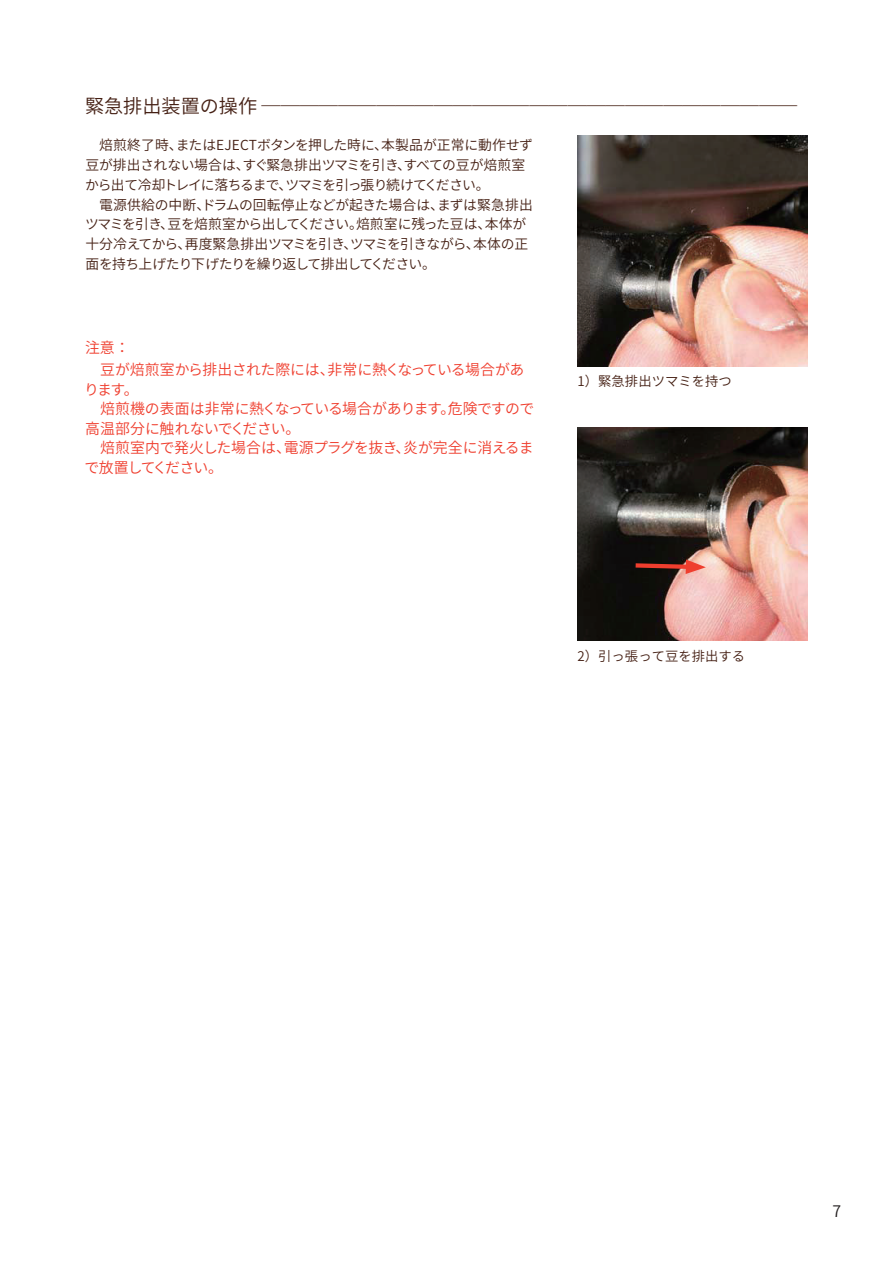
<style>
.page{position:relative;width:893px;height:1263px;background:#fff}
.page>*{position:absolute;margin:0;border:0;box-sizing:border-box;transform-origin:0 0}
.t1{font:19.2px "Source Han Sans JP";color:#452014}
.t2{font:15.9px "Source Han Sans JP";color:#231f20}
.t3{font:14.85px/19.5px "Source Han Sans JP";letter-spacing:-.02em;color:#ef3e2e}
.t4{font:13.8px/19.8px "Source Han Sans JP";letter-spacing:-.03em;color:#452014}
.t5{font:13.35px "Source Han Sans JP";color:#452014}
</style>
<div class="page">
<img style="left:578px;top:136px;width:230px;height:230px">
<img style="left:578px;top:427px;width:230px;height:214px">
<svg style="left:631px;top:559px;width:75px;height:15px"></svg>
<h1 class="t1" style="left:85px;top:95px;width:714px">緊急排出装置の操作 ────────────────────────────</h1>
<p class="t4" style="left:85px;top:136px;width:449px">　焙煎終了時、またはEJECTボタンを押した時に、本製品が正常に動作せず豆が排出されない場合は、すぐ緊急排出ツマミを引き、すべての豆が焙煎室から出て冷却トレイに落ちるまで、ツマミを引っ張り続けてください。<br>　電源供給の中断、ドラムの回転停止などが起きた場合は、まずは緊急排出ツマミを引き、豆を焙煎室から出してください。焙煎室に残った豆は、本体が十分冷えてから、再度緊急排出ツマミを引き、ツマミを引きながら、本体の正面を持ち上げたり下げたりを繰り返して排出してください。</p>
<p class="t3" style="left:85px;top:337px;width:441px;line-height:22.4px">注意：<br>　豆が焙煎室から排出された際には、非常に熱くなっている場合があ</p>
<p class="t3" style="left:84px;top:380px;width:452px">ります。<br>　焙煎機の表面は非常に熱くなっている場合があります。危険ですので高温部分に触れないでください。<br>　焙煎室内で発火した場合は、電源プラグを抜き、炎が完全に消えるまで放置してください。</p>
<p class="t5" style="left:578px;top:374px;width:156px">1）緊急排出ツマミを持つ</p>
<p class="t5" style="left:578px;top:648px;width:169px">2）引っ張って豆を排出する</p>
<p class="t2" style="left:832px;top:1202px;width:10px">7</p>
</div>
